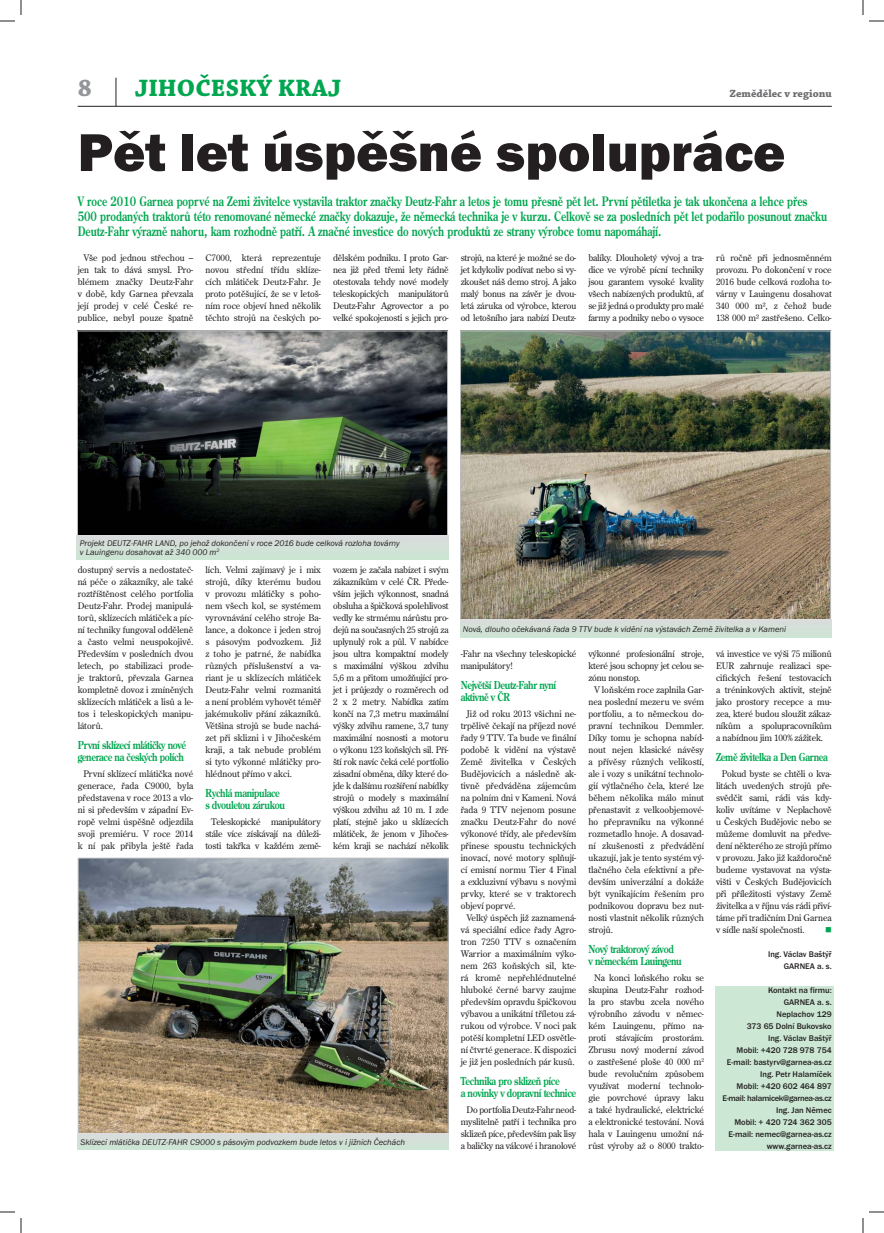
<style>
.page{position:relative;width:884px;height:1233px;background:#fff}
.page>*{position:absolute;margin:0;border:0;box-sizing:border-box;transform-origin:0 0}
.t1{font:55px "Franklin Got Itc TEE Heav";color:#231f20}
.t2{font:700 25px "Chaparral Pro";letter-spacing:.005em;color:#00a650}
.t3{font:700 25px "Chaparral Pro";color:#939598}
.t4{font:700 13px/15px "Century Old Style CE";color:#00a650;scale:.75 1}
.t5{font:700 11px/12px "Century Old Style CE";letter-spacing:-.04em;color:#00a650;scale:.8 1}
.t6{font:700 11px "Chaparral Pro";color:#6d6e70}
.t7{font:9px/12px "Century Old Style CE";letter-spacing:-.01em;color:#231f20;text-align:justify}
.t8{font:9px "Wingdings";color:#00a650}
.t9{font:500 8.5px/12px "Franklin Got Itc TEE";color:#231f20;text-align:right}
.t10{font:italic 8.5px/9.5px "Franklin Got Itc TEE";color:#231f20}
</style>
<div class="page">
<hr style="left:78px;top:106px;width:754px;height:1px;background:#231f20">
<svg style="left:116px;top:78px;width:1px;height:28px"></svg>
<div style="left:715px;top:986px;width:119px;height:164px;background:#cce7d3"></div>
<img style="left:80px;top:859px;width:367px;height:274px">
<div style="left:78px;top:1133px;width:371px;height:16px;background:#d4e1d8"></div>
<img style="left:462px;top:332px;width:367px;height:287px">
<div style="left:460px;top:619px;width:371px;height:18px;background:#d4e1d8"></div>
<img style="left:79px;top:332px;width:367px;height:203px">
<div style="left:77px;top:535px;width:371px;height:24px;background:#d4e1d8"></div>
<svg style="left:0;top:1211px;width:15px;height:1px"></svg>
<svg style="left:869px;top:1211px;width:15px;height:1px"></svg>
<svg style="left:0;top:0;width:22px;height:22px"></svg>
<svg style="left:20px;top:1218px;width:2px;height:15px"></svg>
<svg style="left:862px;top:0;width:22px;height:22px"></svg>
<svg style="left:862px;top:1218px;width:2px;height:15px"></svg>
<h2 class="t3" style="left:78px;top:78px;width:16px">8</h2>
<h2 class="t2" style="left:135px;top:78px;width:208px">JIHOČESKÝ KRAJ</h2>
<p class="t6" style="left:729px;top:89px;width:104px">Zemědělec v regionu</p>
<h1 class="t1" style="left:78px;top:131px;width:709px">Pět let úspěšné spolupráce</h1>
<p class="t4" style="left:78px;top:194px;width:1001px">V roce 2010 Garnea poprvé na Zemi živitelce vystavila traktor značky Deutz-Fahr a letos je tomu přesně pět let. První pětiletka je tak ukončena a lehce přes<br>500 prodaných traktorů této renomované německé značky dokazuje, že německá technika je v kurzu. Celkově se za posledních pět let podařilo posunout značku<br>Deutz-Fahr výrazně nahoru, kam rozhodně patří. A značné investice do nových produktů ze strany výrobce tomu napomáhají.</p>
<p class="t7" style="left:78px;top:252px;width:117px;text-indent:6px">Vše pod jednou střechou – jen tak to dává smysl. Pro&shy;blémem značky Deutz-Fahr v době, kdy Garnea převzala její prodej v celé České re&shy;publice, nebyl pouze špatně</p>
<p class="t7" style="left:205px;top:252px;width:117px">C7000, která reprezentuje novou střední třídu sklíze&shy;cích mlátiček Deutz-Fahr. Je proto potěšující, že se v letoš&shy;ním roce objeví hned několik těchto strojů na českých po-</p>
<p class="t7" style="left:333px;top:252px;width:117px">dělském podniku. I proto Gar&shy;nea již před třemi lety řádně otestovala tehdy nové modely teleskopických manipulátorů Deutz-Fahr Agrovector a po velké spokojenosti s jejich pro-</p>
<p class="t7" style="left:461px;top:252px;width:117px">strojů, na které je možné se do&shy;jet kdykoliv podívat nebo si vy&shy;zkoušet náš demo stroj. A jako malý bonus na závěr je dvou&shy;letá záruka od výrobce, kterou od letošního jara nabízí Deutz-</p>
<p class="t7" style="left:588px;top:252px;width:117px">balíky. Dlouholetý vývoj a tra&shy;dice ve výrobě pícní techniky jsou garantem vysoké kvality všech nabízených produktů, ať se již jedná o produkty pro malé farmy a podniky nebo o vysoce</p>
<p class="t7" style="left:716px;top:252px;width:117px">rů ročně při jednosměnném provozu. Po dokončení v roce 2016 bude celková rozloha to&shy;várny v Lauingenu dosahovat 340 000 m², z čehož bude 138 000 m² zastřešeno. Celko-</p>
<p class="t10" style="left:80px;top:539px;width:321px">Projekt DEUTZ-FAHR LAND, po jehož dokončení v roce 2016 bude celková rozloha továrny v Lauingenu dosahovat až 340 000 m<sup>2</sup></p>
<p class="t7" style="left:78px;top:564px;width:117px">dostupný servis a nedostateč&shy;ná péče o zákazníky, ale také roztříštěnost celého portfolia Deutz-Fahr. Prodej manipulá&shy;torů, sklízecích mlátiček a píc&shy;ní techniky fungoval odděleně a často velmi neuspokojivě.<br>Především v posledních dvou letech, po stabilizaci prode&shy;je traktorů, převzala Garnea kompletně dovoz i zmíněných sklízecích mlátiček a lisů a le&shy;tos i teleskopických manipu&shy;látorů.</p>
<p class="t5" style="left:78px;top:740px;width:137px">První sklízecí mlátičky nové generace na českých polích</p>
<p class="t7" style="left:78px;top:768px;width:117px;text-indent:6px">První sklízecí mlátička nové generace, řada C9000, byla představena v roce 2013 a vlo&shy;ni si především v západní Ev&shy;ropě velmi úspěšně odjezdila svoji premiéru. V roce 2014 k ní pak přibyla ještě řada</p>
<p class="t7" style="left:205px;top:564px;width:117px">lích. Velmi zajímavý je i mix strojů, díky kterému budou v provozu mlátičky s poho&shy;nem všech kol, se systémem vyrovnávání celého stroje Ba&shy;lance, a dokonce i jeden stroj s pásovým podvozkem. Již z toho je patrné, že nabídka různých příslušenství a va&shy;riant je u sklízecích mlátiček Deutz-Fahr velmi rozmanitá a není problém vyhovět téměř jakémukoliv přání zákazníků.<br>Většina strojů se bude nachá&shy;zet při sklizni i v Jihočeském kraji, a tak nebude problém si tyto výkonné mlátičky pro&shy;hlédnout přímo v akci.</p>
<p class="t5" style="left:205px;top:788px;width:101px">Rychlá manipulace s dvouletou zárukou</p>
<p class="t7" style="left:205px;top:816px;width:117px;text-indent:6px">Teleskopické manipulátory stále více získávají na důleži&shy;tosti takřka v každém země-</p>
<p class="t7" style="left:333px;top:564px;width:117px">vozem je začala nabízet i svým zákazníkům v celé ČR. Přede&shy;vším jejich výkonnost, snadná obsluha a špičková spolehlivost vedly ke strmému nárůstu pro&shy;dejů na současných 25 strojů za uplynulý rok a půl. V nabídce jsou ultra kompaktní modely s maximální výškou zdvihu 5,6 m a přitom umožňující pro&shy;jet i průjezdy o rozměrech od 2 x 2 metry. Nabídka zatím končí na 7,3 metru maximální výšky zdvihu ramene, 3,7 tuny maximální nosnosti a motoru o výkonu 123 koňských sil. Pří&shy;ští rok navíc čeká celé portfolio zásadní obměna, díky které do&shy;jde k dalšímu rozšíření nabídky strojů o modely s maximální výškou zdvihu až 10 m. I zde platí, stejně jako u sklízecích mlátiček, že jenom v Jihočes&shy;kém kraji se nachází několik</p>
<p class="t10" style="left:81px;top:1137px;width:326px">Sklízecí mlátička DEUTZ-FAHR C9000 s pásovým podvozkem bude letos v i jižních Čechách</p>
<p class="t10" style="left:463px;top:625px;width:325px">Nová, dlouho očekávaná řada 9 TTV bude k vidění na výstavách Země živitelka a v Kameni</p>
<p class="t7" style="left:461px;top:648px;width:117px">-Fahr na všechny teleskopické manipulátory!</p>
<p class="t5" style="left:461px;top:680px;width:121px">Největší Deutz-Fahr nyní aktivně v ČR</p>
<p class="t7" style="left:461px;top:708px;width:117px;text-indent:6px">Již od roku 2013 všichni ne&shy;trpělivě čekají na příjezd nové řady 9 TTV. Ta bude ve finální podobě k vidění na výstavě Země živitelka v Českých Budějovicích a následně ak&shy;tivně předváděna zájemcům na polním dni v Kameni. Nová řada 9 TTV nejenom posune značku Deutz-Fahr do nové výkonové třídy, ale především přinese spoustu technických inovací, nové motory splňují&shy;cí emisní normu Tier 4 Final a exkluzivní výbavu s novými prvky, které se v traktorech objeví poprvé.</p>
<p class="t7" style="left:461px;top:912px;width:117px;text-indent:6px">Velký úspěch již zaznamená&shy;vá speciální edice řady Agro&shy;tron 7250 TTV s označením Warrior a maximálním výko&shy;nem 263 koňských sil, kte&shy;rá kromě nepřehlédnutelné hluboké černé barvy zaujme především opravdu špičkovou výbavou a unikátní tříletou zá&shy;rukou od výrobce. V noci pak potěší kompletní LED osvětle&shy;ní čtvrté generace. K dispozici je již jen posledních pár kusů.</p>
<p class="t5" style="left:461px;top:1076px;width:146px">Technika pro sklizeň píce<br>a novinky v dopravní technice</p>
<p class="t7" style="left:461px;top:1104px;width:117px;text-indent:6px">Do portfolia Deutz-Fahr neod&shy;myslitelně patří i technika pro sklizeň píce, především pak lisy a baličky na válcové i hranolové</p>
<p class="t7" style="left:588px;top:648px;width:117px">výkonné profesionální stroje, které jsou schopny jet celou se&shy;zónu nonstop.</p>
<p class="t7" style="left:588px;top:684px;width:117px;text-indent:6px">V loňském roce zaplnila Gar&shy;nea poslední mezeru ve svém portfoliu, a to německou do&shy;pravní technikou Demmler.<br>Díky tomu je schopna nabíd&shy;nout nejen klasické návěsy a přívěsy různých velikostí, ale i vozy s unikátní technolo&shy;gií výtlačného čela, které lze během několika málo minut přenastavit z velkoobjemové&shy;ho přepravníku na výkonné rozmetadlo hnoje. A dosavad&shy;ní zkušenosti z předvádění ukazují, jak je tento systém vý&shy;tlačného čela efektivní a pře&shy;devším univerzální a dokáže být vynikajícím řešením pro podnikovou dopravu bez nut&shy;nosti vlastnit několik různých strojů.</p>
<p class="t5" style="left:588px;top:944px;width:118px">Nový traktorový závod<br>v německém Lauingenu</p>
<p class="t7" style="left:588px;top:972px;width:117px;text-indent:6px">Na konci loňského roku se skupina Deutz-Fahr rozhod&shy;la pro stavbu zcela nového výrobního závodu v němec&shy;kém Lauingenu, přímo na&shy;proti stávajícím prostorám.<br>Zbrusu nový moderní závod o zastřešené ploše 40 000 m<sup>2 </sup>bude revolučním způsobem využívat moderní technolo&shy;gie povrchové úpravy laku a také hydraulické, elektrické a elektronické testování. Nová hala v Lauingenu umožní ná&shy;růst výroby až o 8000 trakto-</p>
<p class="t7" style="left:716px;top:648px;width:117px">vá investice ve výši 75 milionů EUR zahrnuje realizaci spe&shy;cifických řešení testovacích a tréninkových aktivit, stejně jako prostory recepce a mu&shy;zea, které budou sloužit zákaz&shy;níkům a spolupracovníkům a nabídnou jim 100% zážitek.</p>
<p class="t5" style="left:716px;top:752px;width:141px">Země živitelka a Den Garnea</p>
<p class="t7" style="left:716px;top:768px;width:117px;text-indent:6px">Pokud byste se chtěli o kva&shy;litách uvedených strojů pře&shy;svědčit sami, rádi vás kdy&shy;koliv uvítáme v Neplachově u Českých Budějovic nebo se můžeme domluvit na předve&shy;dení některého ze strojů přímo v provozu. Jako již každoročně budeme vystavovat na výsta&shy;višti v Českých Budějovicích při příležitosti výstavy Země živitelka a v říjnu vás rádi přiví&shy;táme při tradičním Dni Garnea v sídle naší společnosti.</p>
<p class="t8" style="left:825px;top:925px;width:8px">■</p>
<p class="t9" style="left:768px;top:949px;width:65px">Ing. Václav Baštýř<br>GARNEA a. s.</p>
<p class="t9" style="left:722px;top:985px;width:111px">Kontakt na firmu:<br>GARNEA a. s.<br>Neplachov 129<br>373 65 Dolní Bukovsko<br>Ing. Václav Baštýř<br>Mobil: +420 728 978 754<br>E-mail: bastyrv@garnea-as.cz<br>Ing. Petr Halamíček<br>Mobil: +420 602 464 897<br>E-mail: halamicek@garnea-as.cz<br>Ing. Jan Němec<br>Mobil: + 420 724 362 305<br>E-mail: nemec@garnea-as.cz www.garnea-as.cz</p>
</div>
